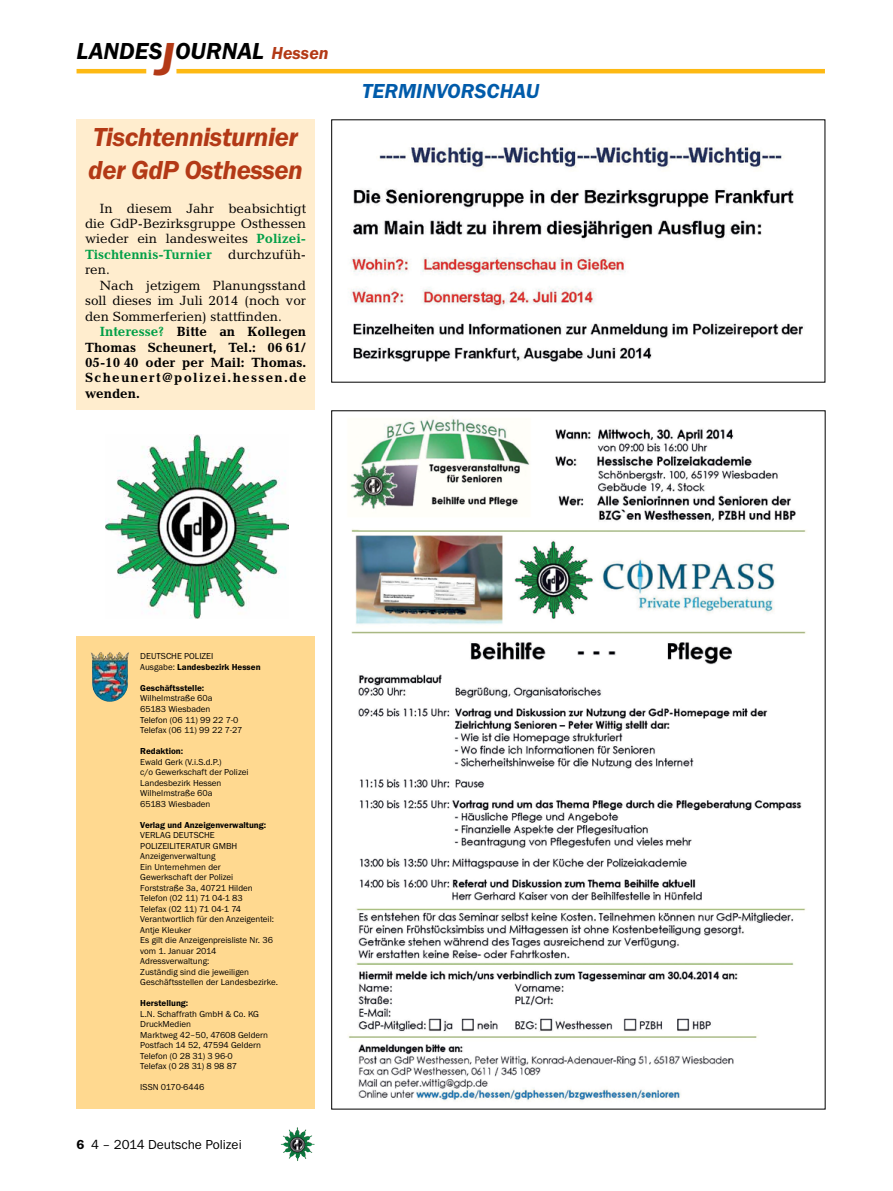
<style>
.page{position:relative;width:893px;height:1191px;background:#fff}
.page>*{position:absolute;margin:0;border:0;box-sizing:border-box;transform-origin:0 0}
.t1{font:italic 600 27px/33px "Franklin Gothic Itc T";letter-spacing:-.02em;color:#b33916}
.t2{font:italic 600 24px "Franklin Gothic Itc T";color:#000}
.t3{font:italic 600 21px "Franklin Gothic Itc T";color:#005baa}
.t4{font:13.5px/15.5px "Candida";color:#000;text-align:justify}
.t5{font:700 13.5px/15.5px "Candida";letter-spacing:.05em;color:#000;text-align:justify}
.t6{font:13.5px "Franklin Gothic Itc T";color:#000}
.t7{font:9px/10.5px "Franklin Gothic Itc T";color:#000}
.t8{font:600 9px "Franklin Gothic Itc T";color:#000}
.s1{font-size:48px;color:#b33916}
.s2{font-size:18px;color:#b33916}
.s3{font-weight:700;color:#009f47}
.s4{color:#009f47}
.s5{font-weight:600}
</style>
<div class="page">
<hr style="left:77px;top:69px;width:69px;height:4px;background:#fdb913">
<hr style="left:176px;top:69px;width:649px;height:4px;background:#fdb913">
<img style="left:281px;top:1128px;width:16px;height:24px">
<div style="left:77px;top:636px;width:238px;height:473px;background:#ffd990"></div>
<img style="left:91px;top:652px;width:28px;height:49px">
<div style="left:77px;top:119px;width:238px;height:290px;background:#ffedce"></div>
<img style="left:350px;top:147px;width:454px;height:215px">
<img style="left:348px;top:418px;width:458px;height:684px">
<img style="left:105px;top:434px;width:183px;height:184px">
<h2 class="t2" style="left:77px;top:37px;width:254px">LANDES<span class="s1">J</span>OURNAL <span class="s2">Hessen</span></h2>
<h1 class="t1" style="left:88px;top:120px;width:216px">Tischtennisturnier der GdP Osthessen</h1>
<h3 class="t4" style="left:85px;top:200px;width:223px;text-indent:15px">In diesem Jahr beabsichtigt die GdP-Bezirksgruppe Osthessen wieder ein landesweites <span class="s3">Polizei-Tischtennis-Turnier</span> durchzufüh&shy;ren.</h3>
<h3 class="t4" style="left:85px;top:277px;width:223px;text-indent:15px">Nach jetzigem Planungsstand soll dieses im Juli 2014 (noch vor den Sommerferien) stattfinden.</h3>
<h3 class="t5" style="left:85px;top:324px;width:223px;text-indent:15px"><span class="s4">Interesse?</span> Bitte an Kollegen Thomas Scheunert, Tel.: 06 61/ 05-10 40 oder per Mail: Thomas.<br>Scheunert@polizei.hessen.de wenden.</h3>
<h3 class="t3" style="left:362px;top:79px;width:24px">Terminvors</h3>
<h3 class="t3" style="left:487px;top:79px;width:28px">chau</h3>
<p class="t7" style="left:140px;top:651px;width:122px">DEUTSCHE POLIZEI<br>Ausgabe: <span class="s5">Landesbezirk Hessen</span></p>
<p class="t8" style="left:140px;top:682px;width:65px">Geschäftsstelle:</p>
<p class="t7" style="left:140px;top:693px;width:104px">Wilhelmstraße 60a<br>65183 Wiesbaden<br>Telefon (06 11) 99 22 7-0<br>Telefax (06 11) 99 22 7-27</p>
<p class="t8" style="left:140px;top:745px;width:44px">Redaktion:</p>
<p class="t7" style="left:140px;top:756px;width:110px">Ewald Gerk (V.i.S.d.P.)<br>c/o Gewerkschaft der Polizei<br>Landesbezirk Hessen<br>Wilhelmstraße 60a<br>65183 Wiesbaden</p>
<p class="t8" style="left:140px;top:819px;width:127px">Verlag und Anzeigenverwaltung:</p>
<p class="t7" style="left:140px;top:829px;width:139px">VERLAG DEUTSCHE<br>POLIZEILITERATUR GMBH<br>Anzeigenverwaltung<br>Ein Unternehmen der<br>Gewerkschaft der Polizei<br>Forststraße 3a, 40721 Hilden<br>Telefon (02 11) 71 04-1 83<br>Telefax (02 11) 71 04-1 74<br>Verantwortlich für den Anzeigenteil:<br>Antje Kleuker<br>Es gilt die Anzeigenpreisliste Nr. 36 vom 1. Januar 2014<br>Adressverwaltung:<br>Zuständig sind die jeweiligen<br>Geschäftsstellen der Landesbezirke.</p>
<p class="t8" style="left:140px;top:998px;width:50px">Herstellung:</p>
<p class="t7" style="left:140px;top:1008px;width:129px">L.N. Schaffrath GmbH &amp; Co. KG<br>DruckMedien<br>Marktweg 42–50, 47608 Geldern<br>Postfach 14 52, 47594 Geldern<br>Telefon (0 28 31) 3 96-0<br>Telefax (0 28 31) 8 98 87</p>
<p class="t7" style="left:140px;top:1081px;width:66px">ISSN 0170-6446</p>
<h3 class="t6" style="left:77px;top:1136px;width:167px"><span class="s5">6</span> 4 – 2014 Deutsche Polizei</h3>
</div>
